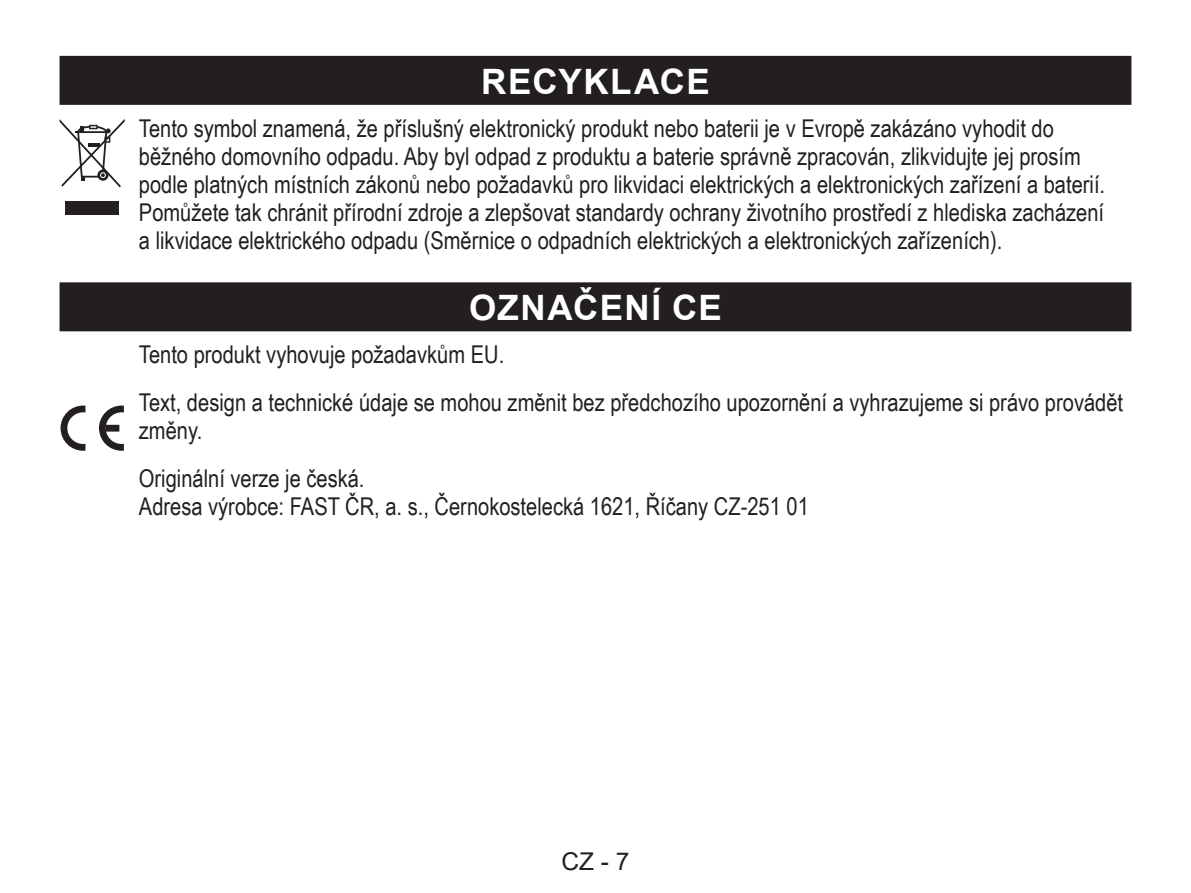
<style>
.page{position:relative;width:1191px;height:893px;background:#fff}
.page>*{position:absolute;margin:0;border:0;box-sizing:border-box;transform-origin:0 0}
.t1{font:700 35px "Arial";letter-spacing:.04em;color:#fff}
.t2{font:24.5px/28px "Arial Narrow";color:#231f20}
.t3{font:24.5px "Arial";color:#231f20}
</style>
<div class="page">
<div style="left:60px;top:56px;width:1071px;height:49px;background:#231f20"></div>
<div style="left:60px;top:282px;width:1071px;height:49px;background:#231f20"></div>
<svg style="left:60px;top:119px;width:65px;height:68px"></svg>
<div style="left:65px;top:201px;width:54px;height:13px;background:#231f20"></div>
<svg style="left:61px;top:406px;width:24px;height:45px"></svg>
<svg style="left:99px;top:406px;width:25px;height:45px"></svg>
<div style="left:106px;top:425px;width:13px;height:7px;background:#231f20"></div>
<h1 class="t1" style="left:481px;top:57px;width:230px">RECYKLACE</h1>
<p class="t2" style="left:139px;top:113px;width:967px">Tento symbol znamená, že příslušný elektronický produkt nebo baterii je v Evropě zakázáno vyhodit do běžného domovního odpadu. Aby byl odpad z produktu a baterie správně zpracován, zlikvidujte jej prosím podle platných místních zákonů nebo požadavků pro likvidaci elektrických a elektronických zařízení a baterií.<br>Pomůžete tak chránit přírodní zdroje a zlepšovat standardy ochrany životního prostředí z hlediska zacházení a likvidace elektrického odpadu (Směrnice o odpadních elektrických a elektronických zařízeních).</p>
<h1 class="t1" style="left:469px;top:283px;width:254px">OZNAČENÍ CE</h1>
<p class="t2" style="left:139px;top:330px;width:985px;line-height:47.9px">Tento produkt vyhovuje požadavkům EU.<br>Text, design a technické údaje se mohou změnit bez předchozího upozornění a vyhrazujeme si právo provádět</p>
<p class="t2" style="left:139px;top:405px;width:227px;line-height:47.9px">změny.<br>Originální verze je česká.</p>
<p class="t2" style="left:139px;top:491px;width:671px">Adresa výrobce: FAST ČR, a. s., Černokostelecká 1621, Říčany CZ-251 01</p>
<p class="t3" style="left:561px;top:844px;width:70px">CZ - 7</p>
</div>
